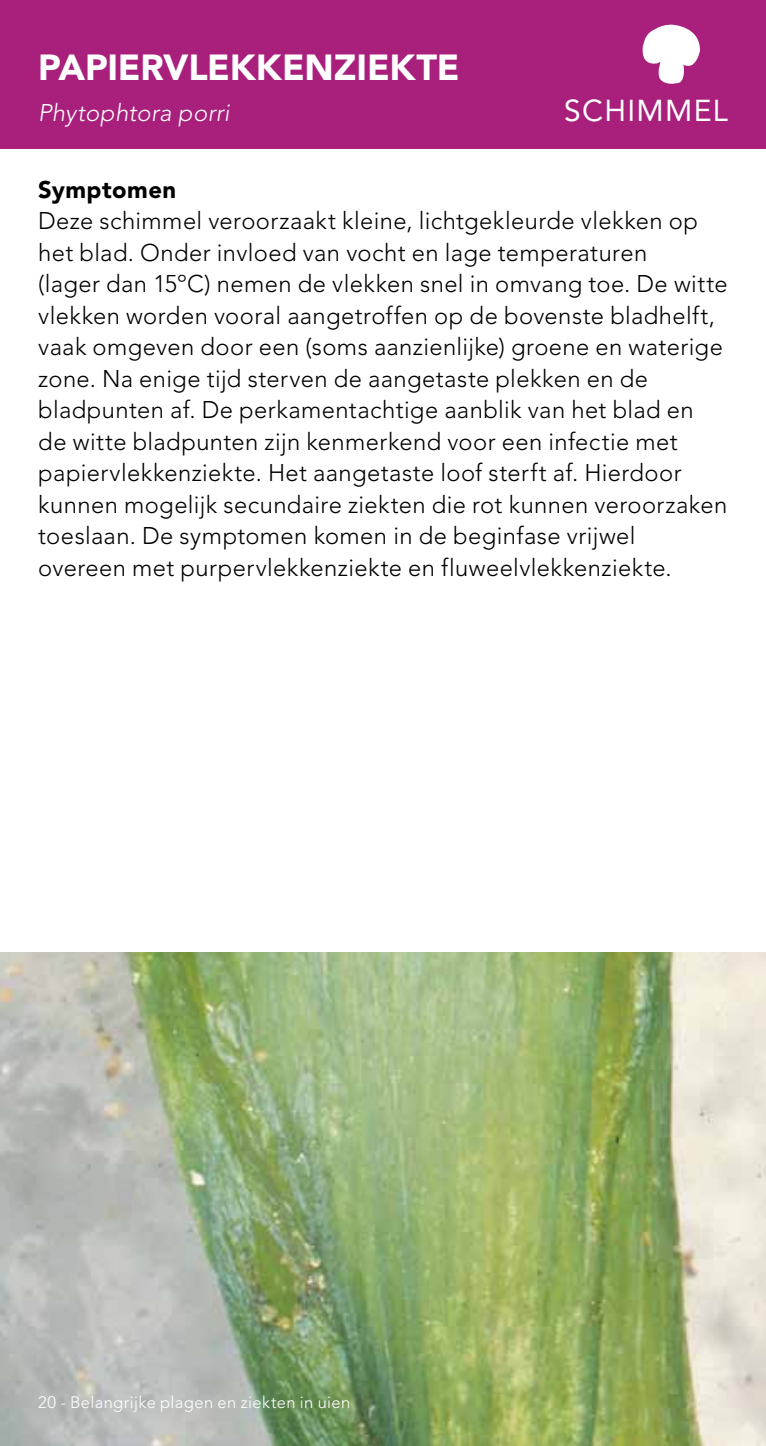
<style>
.page{position:relative;width:766px;height:1446px;background:#fff}
.page>*{position:absolute;margin:0;border:0;box-sizing:border-box;transform-origin:0 0}
.t1{font:900 36px "Avenir";letter-spacing:-.005em;color:#fff}
.t2{font:30px "Avenir";letter-spacing:.045em;color:#fff}
.t3{font:300 24px/31.5px "Avenir";letter-spacing:.015em;color:#000}
.t4{font:italic 300 24px "Avenir";letter-spacing:.005em;color:#fff}
.t5{font:900 24px "Avenir";letter-spacing:.02em;color:#000}
.t6{font:300 16.5px "Avenir";letter-spacing:.025em;color:#fff}
</style>
<div class="page">
<div style="left:0;top:0;width:765px;height:148px;background:#a81f7c"></div>
<img style="left:0;top:952px;width:765px;height:494px">
<svg style="left:642px;top:25px;width:57px;height:59px"></svg>
<h1 class="t1" style="left:38px;top:45px;width:422px">PAPIERVLEKKENZIEKTE</h1>
<p class="t4" style="left:38px;top:99px;width:193px">Phytophtora porri</p>
<p class="t2" style="left:564px;top:93px;width:165px">SCHIMMEL</p>
<p class="t5" style="left:38px;top:175px;width:139px">Symptomen</p>
<p class="t3" style="left:38px;top:205px;width:690px">Deze schimmel veroorzaakt kleine, lichtgekleurde vlekken op het blad. Onder invloed van vocht en lage temperaturen<br>(lager dan 15ºC) nemen de vlekken snel in omvang toe. De witte vlekken worden vooral aangetroffen op de bovenste bladhelft, vaak omgeven door een (soms aanzienlijke) groene en waterige zone. Na enige tijd sterven de aangetaste plekken en de bladpunten af. De perkamentachtige aanblik van het blad en de witte bladpunten zijn kenmerkend voor een infectie met papiervlekkenziekte. Het aangetaste loof sterft af. Hierdoor kunnen mogelijk secundaire ziekten die rot kunnen veroorzaken toeslaan. De symptomen komen in de beginfase vrijwel overeen met purpervlekkenziekte en fluweelvlekkenziekte.</p>
<p class="t6" style="left:38px;top:1392px;width:313px">20 - Belangrijke plagen en ziekten in uien</p>
</div>
